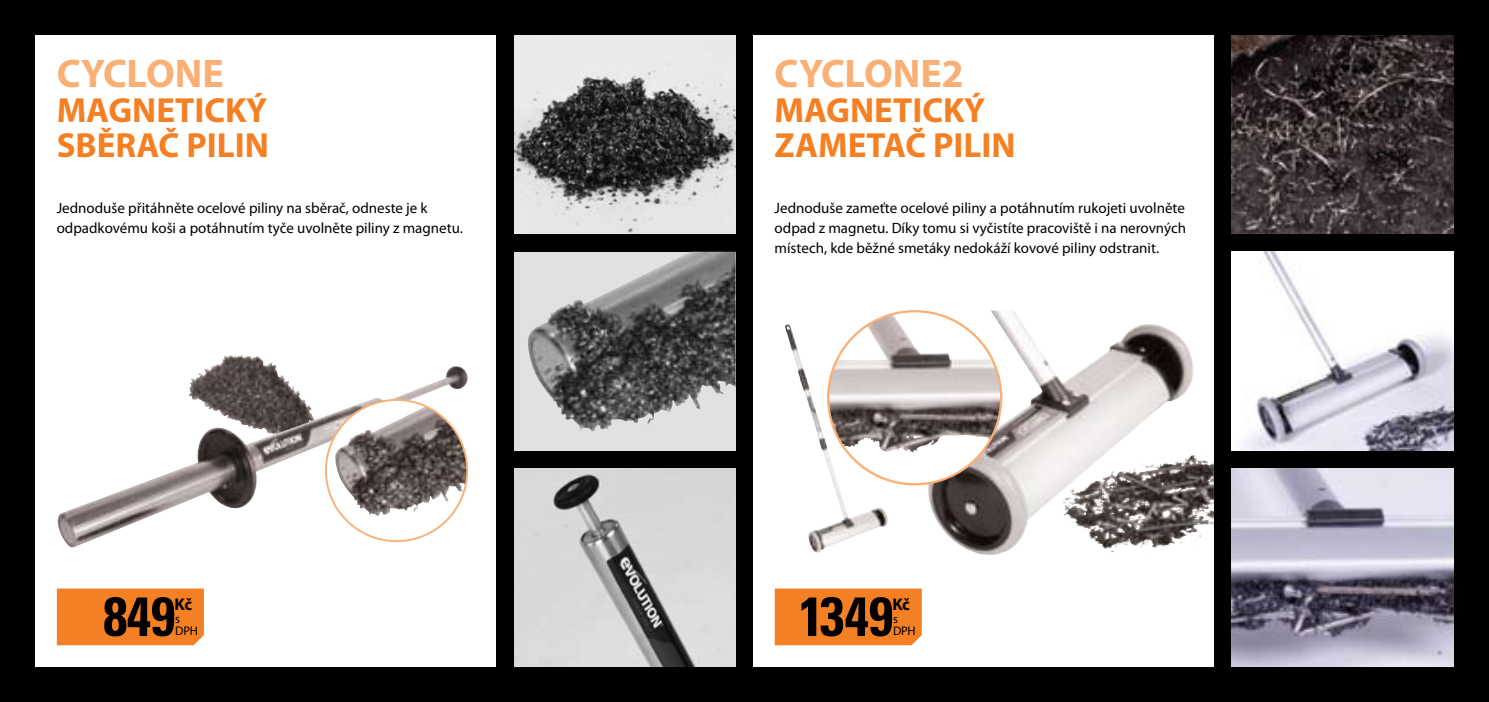
<style>
.page{position:relative;width:1489px;height:702px;background:#fff}
.page>*{position:absolute;margin:0;border:0;box-sizing:border-box;transform-origin:0 0}
.t1{font:700 condensed 55px "Univers";color:#000}
.t2{font:700 40px "Myriad Pro";letter-spacing:-.01em;color:#faaf75}
.t3{font:700 35px/35px "Myriad Pro";color:#f58023}
.t4{font:700 17px "Myriad Pro";color:#000}
.t5{font:15px/20px "Myriad Pro";color:#000}
.t6{font:12.5px/12.5px "Myriad Pro";letter-spacing:-.02em;color:#000}
</style>
<div class="page">
<div style="left:0;top:0;width:1488px;height:702px;background:#000"></div>
<div style="left:35px;top:35px;width:461px;height:631px;background:#fff"></div>
<div style="left:753px;top:35px;width:461px;height:631px;background:#fff"></div>
<img style="left:214px;top:355px;width:27px;height:11px">
<img style="left:57px;top:366px;width:412px;height:181px">
<svg style="left:326px;top:400px;width:141px;height:141px"></svg>
<img style="left:334px;top:422px;width:130px;height:94px">
<img style="left:785px;top:324px;width:102px;height:228px">
<img style="left:1193px;top:455px;width:16px;height:27px">
<img style="left:926px;top:310px;width:267px;height:245px">
<div style="left:828px;top:311px;width:173px;height:173px;background:#fff;border-radius:50%"></div>
<img style="left:828px;top:314px;width:173px;height:138px">
<img style="left:514px;top:35px;width:221px;height:199px">
<img style="left:514px;top:468px;width:221px;height:198px">
<svg style="left:514px;top:252px;width:221px;height:198px;background:#c9cacb"></svg>
<img style="left:527px;top:252px;width:197px;height:179px">
<img style="left:1231px;top:35px;width:222px;height:199px">
<img style="left:1231px;top:468px;width:222px;height:198px">
<div style="left:57px;top:588px;width:147px;height:57px;background:#f58023"></div>
<img style="left:1231px;top:252px;width:222px;height:198px">
<div style="left:774px;top:588px;width:147px;height:57px;background:#f58023"></div>
<h2 class="t2" style="left:57px;top:47px;width:169px">CYCLONE</h2>
<h3 class="t3" style="left:57px;top:91px;width:214px">MAGNETICKÝ<br>SBĚRAČ PILIN</h3>
<p class="t5" style="left:57px;top:197px;width:407px">Jednoduše přitáhněte ocelové piliny na sběrač, odneste je k odpadkovému koši a potáhnutím tyče uvolněte piliny z magnetu.</p>
<h1 class="t1" style="left:103px;top:582px;width:74px">849</h1>
<p class="t4" style="left:174px;top:593px;width:19px">Kč</p>
<p class="t6" style="left:175px;top:612px;width:24px">s<br>DPH</p>
<h2 class="t2" style="left:774px;top:47px;width:190px">CYCLONE2</h2>
<h3 class="t3" style="left:774px;top:91px;width:242px">MAGNETICKÝ<br>ZAMETAČ PILIN</h3>
<p class="t5" style="left:774px;top:197px;width:413px;text-align:justify">Jednoduše zameťte ocelové piliny a potáhnutím rukojeti uvolněte odpad z magnetu. Díky tomu si vyčistíte pracoviště i na nerovných místech, kde běžné smetáky nedokáží kovové piliny odstranit.</p>
<h1 class="t1" style="left:798px;top:582px;width:96px">1349</h1>
<p class="t4" style="left:892px;top:593px;width:19px">Kč</p>
<p class="t6" style="left:893px;top:612px;width:24px">s<br>DPH</p>
</div>
